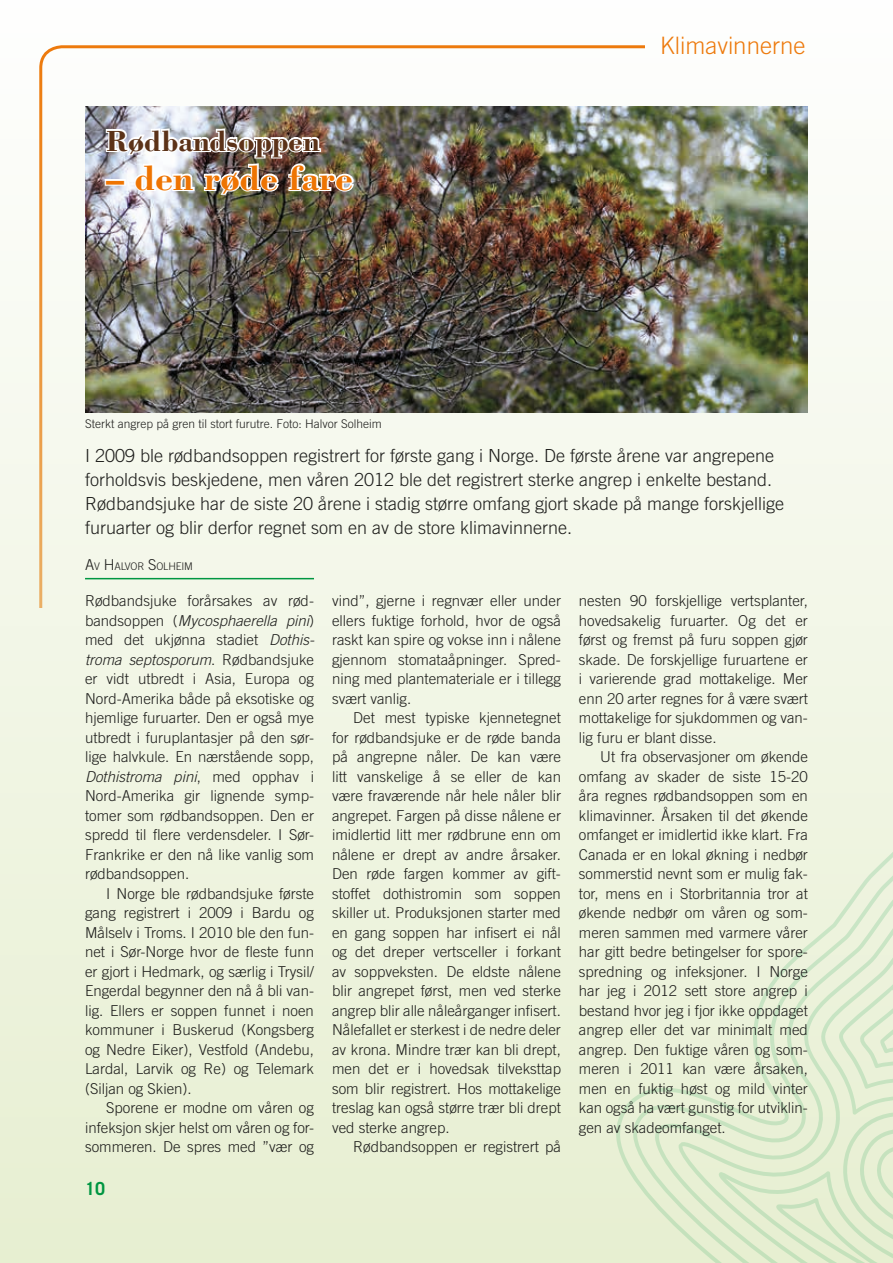
<style>
.page{position:relative;width:893px;height:1263px;background:#fff}
.page>*{position:absolute;margin:0;border:0;box-sizing:border-box;transform-origin:0 0}
.t1{font:700 36px "Bodoni";color:#ee7402}
.t2{font:700 30px "Bodoni";color:#5b3218}
.t3{font:300 24px "Trade Gothic";color:#ee7402}
.t4{font:300 18px/24px "Trade Gothic";color:#1d1d1b}
.t5{font:700 18px "Trade Gothic";color:#009641}
.t6{font:300 15px/19.5px "Trade Gothic";color:#1d1d1b;text-align:justify}
.t7{font:300 12px "Trade Gothic";color:#1d1d1b}
.t8{font:300 10.5px "Trade Gothic";letter-spacing:-.015em;color:#1d1d1b}
.s1{font-size:15px}
.s2{font-style:italic}
</style>
<div class="page">
<div style="left:0;top:0;width:893px;height:1263px;background:linear-gradient(to bottom,#fdfcfa,#e7efd2)"></div>
<svg style="left:616px;top:781px;width:277px;height:482px;background:#ecf2dc"></svg>
<svg style="left:633px;top:802px;width:260px;height:461px;background:#ebf1db"></svg>
<svg style="left:655px;top:826px;width:238px;height:437px;background:#eaf1da"></svg>
<svg style="left:675px;top:850px;width:218px;height:413px;background:#e7f0d6"></svg>
<svg style="left:717px;top:1171px;width:176px;height:92px;background:#deebcc"></svg>
<svg style="left:818px;top:881px;width:75px;height:234px;background:#e3eed5"></svg>
<img style="left:85px;top:106px;width:723px;height:306px">
<img style="left:104px;top:127px;width:252px;height:72px">
<hr style="left:85px;top:578px;width:229px;height:1px;background:#009641">
<h2 class="t2" style="left:106px;top:122px;width:215px">Rødbandsoppen</h2>
<h1 class="t1" style="left:106px;top:155px;width:248px">– den røde fare</h1>
<p class="t7" style="left:85px;top:416px;width:298px">Sterkt angrep på gren til stort furutre. Foto: Halvor Solheim</p>
<h3 class="t3" style="left:660px;top:32px;width:147px">Klimavinnerne</h3>
<p class="t4" style="left:85px;top:443px;width:701px">I 2009 ble rødbandsoppen registrert for første gang i Norge. De første årene var angrepene forholdsvis beskjedene, men våren 2012 ble det registrert sterke angrep i enkelte bestand.<br>Rødbandsjuke har de siste 20 årene i stadig større omfang gjort skade på mange forskjellige furuarter og blir derfor regnet som en av de store klimavinnerne.</p>
<p class="t8" style="left:85px;top:560px;width:109px"><span class="s1">A</span>V <span class="s1">H</span>ALVOR <span class="s1">S</span>OLH EIM</p>
<p class="t6" style="left:85px;top:591px;width:231px">Rødbandsjuke forårsakes av rød&shy;bandsoppen (<span class="s2">Mycosphaerella pini</span>) med det ukjønna stadiet <span class="s2">Dothis&shy;troma septosporum</span>. Rødbandsjuke er vidt utbredt i Asia, Europa og Nord-Amerika både på eksotiske og hjemlige furuarter. Den er også mye utbredt i furuplantasjer på den sør&shy;lige halvkule. En nærstående sopp, <span class="s2">Dothistroma pini</span>, med opphav i Nord-Amerika gir lignende symp&shy;tomer som rødbandsoppen. Den er spredd til flere verdensdeler. I Sør-Frankrike er den nå like vanlig som rødbandsoppen.</p>
<p class="t6" style="left:85px;top:883px;width:230px;text-indent:21px">I Norge ble rødbandsjuke første gang registrert i 2009 i Bardu og Målselv i Troms. I 2010 ble den fun&shy;net i Sør-Norge hvor de fleste funn er gjort i Hedmark, og særlig i Trysil/ Engerdal begynner den nå å bli van&shy;lig. Ellers er soppen funnet i noen kommuner i Buskerud (Kongsberg og Nedre Eiker), Vestfold (Andebu, Lardal, Larvik og Re) og Telemark (Siljan og Skien).</p>
<p class="t6" style="left:85px;top:1098px;width:230px;text-indent:21px">Sporene er modne om våren og infeksjon skjer helst om våren og for&shy;sommeren. De spres med ”vær og</p>
<p class="t5" style="left:85px;top:1177px;width:22px">10</p>
<p class="t6" style="left:332px;top:591px;width:230px">vind”, gjerne i regnvær eller under ellers fuktige forhold, hvor de også raskt kan spire og vokse inn i nålene gjennom stomataåpninger. Spred&shy;ning med plantemateriale er i tillegg svært vanlig.</p>
<p class="t6" style="left:332px;top:708px;width:230px;text-indent:21px">Det mest typiske kjennetegnet for rødbandsjuke er de røde banda på angrepne nåler. De kan være litt vanskelige å se eller de kan være fraværende når hele nåler blir angrepet. Fargen på disse nålene er imidlertid litt mer rødbrune enn om nålene er drept av andre årsaker.<br>Den røde fargen kommer av gift&shy;stoffet dothistromin som soppen skiller ut. Produksjonen starter med en gang soppen har infisert ei nål og det dreper vertsceller i forkant av soppveksten. De eldste nålene blir angrepet først, men ved sterke angrep blir alle nåleårganger infisert.<br>Nålefallet er sterkest i de nedre deler av krona. Mindre trær kan bli drept, men det er i hovedsak tilveksttap som blir registrert. Hos mottakelige treslag kan også større trær bli drept ved sterke angrep.</p>
<p class="t6" style="left:353px;top:1137px;width:209px">Rødbandsoppen er registrert på</p>
<p class="t6" style="left:579px;top:591px;width:230px">nesten 90 forskjellige vertsplanter, hovedsakelig furuarter. Og det er først og fremst på furu soppen gjør skade. De forskjellige furuartene er i varierende grad mottakelige. Mer enn 20 arter regnes for å være svært mottakelige for sjukdommen og van&shy;lig furu er blant disse.</p>
<p class="t6" style="left:579px;top:747px;width:230px;text-indent:21px">Ut fra observasjoner om økende omfang av skader de siste 15-20 åra regnes rødbandsoppen som en klimavinner. Årsaken til det økende omfanget er imidlertid ikke klart. Fra Canada er en lokal økning i nedbør sommerstid nevnt som er mulig fak&shy;tor, mens en i Storbritannia tror at økende nedbør om våren og som&shy;meren sammen med varmere vårer har gitt bedre betingelser for spore&shy;spredning og infeksjoner. I Norge har jeg i 2012 sett store angrep i bestand hvor jeg i fjor ikke oppdaget angrep eller det var minimalt med angrep. Den fuktige våren og som&shy;meren i 2011 kan være årsaken, men en fuktig høst og mild vinter kan også ha vært gunstig for utviklin&shy;gen av skadeomfanget.</p>
</div>
